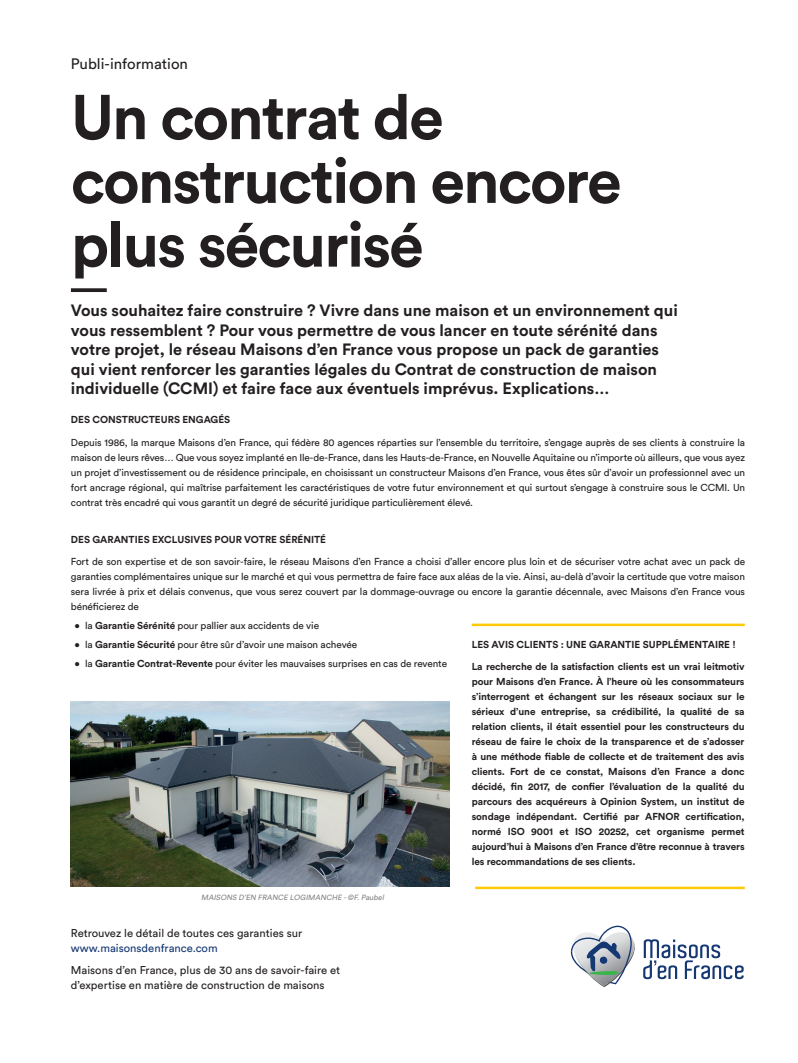
<style>
.page{position:relative;width:798px;height:1063px;background:#fff}
.page>*{position:absolute;margin:0;border:0;box-sizing:border-box;transform-origin:0 0}
.t1{font:700 62.5px/63.8px "Circular Std";letter-spacing:-.03em;color:#231f20}
.t2{font:700 16.25px/19.5px "Circular Std";color:#231f20}
.t3{font:15px "Circular Std";color:#231f20}
.t4{font:11.25px/15px "Circular Std";color:#231f20}
.t5{font:11.25px "Circular Std";color:#153872}
.t6{font:10px/15px "Circular Std";letter-spacing:-.01em;color:#231f20;text-align:justify}
.t7{font:700 10px/15px "Circular Std";color:#231f20;text-align:justify}
.t8{font:italic 7.5px "Circular Std";color:#808285}
.s1{font-weight:700}
</style>
<div class="page">
<svg style="left:71px;top:288px;width:36px;height:4px"></svg>
<img style="left:71px;top:702px;width:378px;height:185px">
<hr style="left:471px;top:624px;width:273px;height:2px;background:#feca0a">
<hr style="left:475px;top:887px;width:269px;height:2px;background:#feca0a">
<svg style="left:570px;top:926px;width:65px;height:61px"></svg>
<svg style="left:643px;top:939px;width:100px;height:40px"></svg>
<h3 class="t3" style="left:71px;top:54px;width:119px">Publi-information</h3>
<h1 class="t1" style="left:71px;top:84px;width:552px">Un contrat de construction encore plus sécurisé</h1>
<p class="t2" style="left:71px;top:300px;width:608px">Vous souhaitez faire construire ? Vivre dans une maison et un environnement qui vous ressemblent ? Pour vous permettre de vous lancer en toute sérénité dans votre projet, le réseau Maisons d’en France vous propose un pack de garanties qui vient renforcer les garanties légales du Contrat de construction de maison individuelle (CCMI) et faire face aux éventuels imprévus. Explications…</p>
<p class="t7" style="left:71px;top:412px;width:161px">DES CONSTRUCTEURS ENGAGÉS</p>
<p class="t6" style="left:71px;top:434px;width:675px">Depuis 1986, la marque Maisons d’en France, qui fédère 80 agences réparties sur l’ensemble du territoire, s’engage auprès de ses clients à construire la maison de leurs rêves… Que vous soyez implanté en Ile-de-France, dans les Hauts-de-France, en Nouvelle Aquitaine ou n’importe où ailleurs, que vous ayez un projet d’investissement ou de résidence principale, en choisissant un constructeur Maisons d’en France, vous êtes sûr d’avoir un professionnel avec un fort ancrage régional, qui maîtrise parfaitement les caractéristiques de votre futur environnement et qui surtout s’engage à construire sous le CCMI. Un contrat très encadré qui vous garantit un degré de sécurité juridique particulièrement élevé.</p>
<p class="t7" style="left:71px;top:531px;width:256px">DES GARANTIES EXCLUSIVES POUR VOTRE SÉRÉNITÉ</p>
<p class="t6" style="left:71px;top:554px;width:675px">Fort de son expertise et de son savoir-faire, le réseau Maisons d’en France a choisi d’aller encore plus loin et de sécuriser votre achat avec un pack de garanties complémentaires unique sur le marché et qui vous permettra de faire face aux aléas de la vie. Ainsi, au-delà d’avoir la certitude que votre maison sera livrée à prix et délais convenus, que vous serez couvert par la dommage-ouvrage ou encore la garantie décennale, avec Maisons d’en France vous bénéficierez de</p>
<p class="t6" style="left:74px;top:618px;width:246px">• la <span class="s1">Garantie Sérénité</span> pour pallier aux accidents de vie</p>
<p class="t6" style="left:74px;top:637px;width:284px">• la <span class="s1">Garantie Sécurité</span> pour être sûr d’avoir une maison achevée</p>
<p class="t6" style="left:74px;top:656px;width:374px">• la <span class="s1">Garantie Contrat-Revente</span> pour éviter les mauvaises surprises en cas de revente</p>
<p class="t7" style="left:471px;top:637px;width:265px">LES AVIS CLIENTS : UNE GARANTIE SUPPLÉMENTAIRE !</p>
<p class="t7" style="left:471px;top:659px;width:274px">La recherche de la satisfaction clients est un vrai leitmotiv pour Maisons d’en France. À l’heure où les consommateurs s’interrogent et échangent sur les réseaux sociaux sur le sérieux d’une entreprise, sa crédibilité, la qualité de sa relation clients, il était essentiel pour les constructeurs du réseau de faire le choix de la transparence et de s’adosser à une méthode fiable de collecte et de traitement des avis clients. Fort de ce constat, Maisons d’en France a donc décidé, fin 2017, de confier l’évaluation de la qualité du parcours des acquéreurs à Opinion System, un institut de sondage indépendant. Certifié par AFNOR certification, normé ISO 9001 et ISO 20252, cet organisme permet aujourd’hui à Maisons d’en France d’être reconnue à travers les recommandations de ses clients.</p>
<p class="t8" style="left:201px;top:893px;width:186px">MAISONS D’EN FRANCE LOGIMANCHE -©F.Paubel</p>
<p class="t4" style="left:71px;top:925px;width:233px">Retrouvez le détail de toutes ces garanties sur</p>
<p class="t5" style="left:71px;top:941px;width:148px">www.maisonsdenfrance.com</p>
<p class="t4" style="left:71px;top:962px;width:271px">Maisons d’en France, plus de 30 ans de savoir-faire et d’expertise en matière de construction de maisons</p>
</div>
